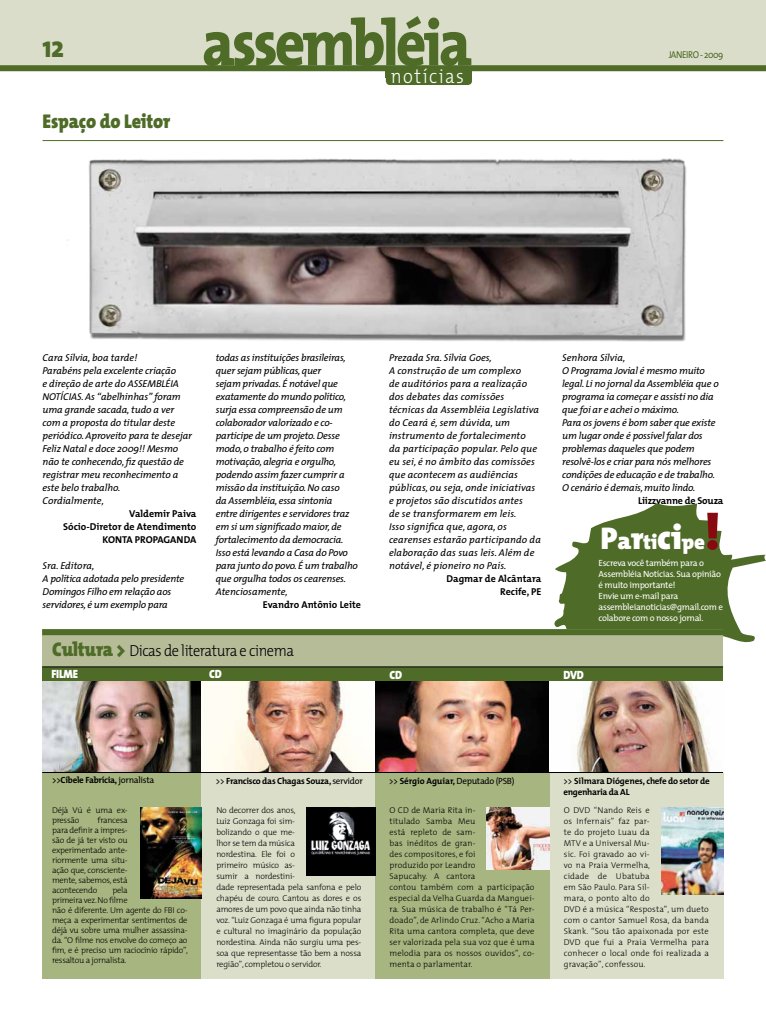
<style>
.page{position:relative;width:766px;height:1021px;background:#fff}
.page>*{position:absolute;margin:0;border:0;box-sizing:border-box;transform-origin:0 0}
.t1{font:800 65.6px "T Mix";letter-spacing:-.05em;color:#4e6b27;scale:.9 1}
.t2{font:800 50px "T Mix";color:#88090f}
.t3{font:800 30px "T Mix";color:#4e6b27;scale:.9 1}
.t4{font:800 20.8px "T Mix";color:#fff}
.t5{font:300 20.2px "T Mix";letter-spacing:.08em;color:#fff;scale:.9 1}
.t6{font:800 20px "T Mix";letter-spacing:-.01em;color:#4e6b27;scale:.9 1}
.t7{font:300 16px "T Mix";letter-spacing:-.03em;color:#000;scale:.9 1}
.t8{font:800 12px "T Mix";letter-spacing:-.02em;color:#fff;scale:.9 1}
.t9{font:italic 10px/13px "T Mix";letter-spacing:-.02em;color:#000}
.t10{font:italic 10px/13px "T Mix";letter-spacing:.01em;color:#000}
.t11{font:700 10px/13px "T Mix";color:#000;text-align:right}
.t12{font:700 10px "T Mix";letter-spacing:-.02em;color:#000}
.t13{font:10px "T Mix";letter-spacing:-.05em;color:#4e6b27;scale:.9 1}
.t14{font:9px/11px "T Mix";letter-spacing:-.03em;color:#fff}
.t15{font:700 9px/10.8px "T Mix";letter-spacing:-.03em;color:#000}
.t16{font:9px "T Mix";letter-spacing:-.03em;color:#000}
.t17{font:300 8.5px/11px "T Mix";letter-spacing:-.01em;color:#000;text-align:justify}
.t18{font:300 8.5px/11px "T Mix";letter-spacing:.01em;color:#000}
.t19{font:300 8.5px/11px "T Mix";letter-spacing:.015em;color:#000}
.t20{font:300 8.5px/10px "T Mix";letter-spacing:-.03em;color:#000}
.s1{font-weight:800;font-size:20px;color:#4e6b27}
.s2{font-size:31.5px}
.s3{font-size:24.3px}
.s4{font-size:34.4px}
.s5{font-weight:400}
.s6{font-weight:700}
</style>
<div class="page">
<svg style="left:554px;top:503px;width:169px;height:178px"></svg>
<svg style="left:563px;top:514px;width:202px;height:159px;fill:#4e6b27"></svg>
<div style="left:42px;top:629px;width:680px;height:38px;background:#b6bb98"></div>
<div style="left:0;top:0;width:765px;height:68px;background:#dbddcb"></div>
<div style="left:0;top:65px;width:765px;height:6px;background:#4e6b27"></div>
<div style="left:386px;top:69px;width:86px;height:16px;background:#4e6b27;border-radius:4px"></div>
<div style="left:42px;top:709px;width:160px;height:269px;background:#a7b580"></div>
<div style="left:202px;top:708px;width:173px;height:270px;background:#dbdfc9"></div>
<div style="left:549px;top:708px;width:174px;height:270px;background:#dbdfc9"></div>
<div style="left:375px;top:708px;width:174px;height:270px;background:#a7b580"></div>
<img style="left:42px;top:681px;width:507px;height:91px">
<img style="left:202px;top:681px;width:173px;height:91px">
<img style="left:549px;top:681px;width:174px;height:91px">
<img style="left:375px;top:681px;width:173px;height:91px">
<div style="left:42px;top:667px;width:680px;height:14px;background:#4e6b27"></div>
<img style="left:141px;top:807px;width:60px;height:91px">
<img style="left:306px;top:807px;width:69px;height:68px">
<hr style="left:42px;top:666px;width:680px;height:1px;background:#000">
<img style="left:486px;top:807px;width:63px;height:62px">
<img style="left:661px;top:807px;width:62px;height:87px">
<hr style="left:42px;top:772px;width:680px;height:1px;background:#000">
<hr style="left:43px;top:140px;width:680px;height:1px;background:#4e6b27">
<img style="left:67px;top:158px;width:620px;height:184px">
<div style="left:42px;top:629px;width:680px;height:6px;background:#4e6b27"></div>
<h3 class="t3" style="left:43px;top:22px;width:25px">12</h3>
<h3 class="t6" style="left:43px;top:105px;width:143px">Espaço do Leitor</h3>
<h1 class="t1" style="left:202px;top:-12px;width:301px">assembléia</h1>
<h3 class="t5" style="left:391px;top:59px;width:83px">notícias</h3>
<p class="t13" style="left:668px;top:47px;width:62px">JANEIRO - 2009</p>
<p class="t9" style="left:43px;top:351px;width:151px">Cara Sílvia, boa tarde!<br>Parabéns pela excelente criação<br>e direção de arte do ASSEMBLÉIA<br>NOTÍCIAS. As “abelhinhas” foram uma grande sacada, tudo a ver com a proposta do titular deste periódico. Aproveito para te desejar<br>Feliz Natal e doce 2009!! Mesmo não te conhecendo, fiz questão de registrar meu reconhecimento a este belo trabalho.<br>Cordialmente,</p>
<p class="t11" style="left:63px;top:507px;width:135px">Valdemir Paiva<br>Sócio-Diretor de Atendimento<br>KONTA PROPAGANDA</p>
<p class="t9" style="left:43px;top:559px;width:143px">Sra. Editora,<br>A política adotada pelo presidente<br>Domingos Filho em relação aos servidores, é um exemplo para</p>
<p class="t9" style="left:216px;top:351px;width:144px">todas as instituições brasileiras, quer sejam públicas, quer<br>sejam privadas. É notável que exatamente do mundo político, surja essa compreensão de um colaborador valorizado e co&shy;participe de um projeto. Desse modo, o trabalho é feito com motivação, alegria e orgulho, podendo assim fazer cumprir a missão da instituição. No caso<br>da Assembléia, essa sintonia<br>entre dirigentes e servidores traz em si um significado maior, de fortalecimento da democracia.<br>Isso está levando a Casa do Povo para junto do povo. É um trabalho que orgulha todos os cearenses.<br>Atenciosamente,</p>
<p class="t11" style="left:263px;top:598px;width:100px">Evandro Antônio Leite</p>
<h3 class="t7" style="left:52px;top:637px;width:270px"><span class="s1">Cultura &gt;</span> Dicas de literatura e cinema</h3>
<p class="t10" style="left:389px;top:351px;width:153px">Prezada Sra. Sílvia Goes,<br>A construção de um complexo<br>de auditórios para a realização dos debates das comissões técnicas da Assembléia Legislativa do Ceará é, sem dúvida, um instrumento de fortalecimento<br>da participação popular. Pelo que eu sei, é no âmbito das comissões que acontecem as audiências públicas, ou seja, onde iniciativas e projetos são discutidos antes<br>de se transformarem em leis.<br>Isso significa que, agora, os cearenses estarão participando da elaboração das suas leis. Além de notável, é pioneiro no País.</p>
<p class="t11" style="left:446px;top:572px;width:96px">Dagmar de Alcântara<br>Recife, PE</p>
<p class="t9" style="left:562px;top:351px;width:158px">Senhora Sílvia,<br>O Programa Jovial é mesmo muito legal. Li no jornal da Assembléia que o programa ia começar e assisti no dia que foi ar e achei o máximo.<br>Para os jovens é bom saber que existe um lugar onde é possível falar dos problemas daqueles que podem resolvê-los e criar para nós melhores condições de educação e de trabalho.<br>O cenário é demais, muito lindo.</p>
<p class="t12" style="left:637px;top:492px;width:87px">Liizzyanne de Souza</p>
<h3 class="t4" style="left:600px;top:524px;width:106px"><span class="s2">P</span><span class="s3">a</span><span class="s2">r</span>ti<span class="s4">ci</span>pe</h3>
<h2 class="t2" style="left:704px;top:490px;width:17px">!</h2>
<p class="t14" style="left:598px;top:557px;width:126px">Escreva você também para o<br>Assembléia Notícias. Sua opinião é muito importante!<br>Envie um e-mail para assembleianoticias@gmail.com e colabore com o nosso jornal.</p>
<p class="t8" style="left:51px;top:663px;width:31px">FILME</p>
<p class="t8" style="left:209px;top:663px;width:16px">CD</p>
<p class="t8" style="left:389px;top:664px;width:16px">CD</p>
<p class="t8" style="left:563px;top:664px;width:24px">DVD</p>
<p class="t15" style="left:52px;top:774px;width:104px"><span class="s5">&gt;&gt;</span>Cibele Fabrícia, <span class="s5">jornalista</span></p>
<p class="t15" style="left:216px;top:775px;width:148px"><span class="s5">&gt;&gt;</span> Francisco das Chagas Souza, <span class="s5">servidor</span></p>
<p class="t15" style="left:563px;top:775px;width:148px"><span class="s5">&gt;&gt;</span> Silmara Diógenes, chefe do setor de engenharia da AL</p>
<p class="t16" style="left:389px;top:774px;width:127px">&gt;&gt; <span class="s6">Sérgio Aguiar,</span> Deputado (PSB)</p>
<p class="t20" style="left:52px;top:805px;width:77px">Déjà Vú é uma ex&shy;pressão</p>
<p class="t17" style="left:52px;top:815px;width:77px;line-height:10px;text-indent:46px">francesa para definir a impres&shy;são de já ter visto ou experimentado ante&shy;riormente uma situ&shy;ação que, consciente&shy;mente, sabemos, está acontecendo</p>
<p class="t20" style="left:52px;top:885px;width:137px;text-indent:60px">pela<br>primeira vez. No filme<br>não é diferente. Um agente do FBI co&shy;meça a experimentar sentimentos de déjà vu sobre uma mulher assassina&shy;da. “O filme nos envolve do começo ao fim, e é preciso um raciocínio rápido”, ressaltou a jornalista.</p>
<p class="t17" style="left:216px;top:804px;width:146px;text-align:left">No decorrer dos anos,<br>Luiz Gonzaga foi sim-<br>bolizando o que me-<br>lhor se tem da música<br>nordestina. Ele foi o<br>primeiro músico as-<br>sumir a nordestini-<br>dade representada pela sanfona e pelo chapéu de couro. Cantou as dores e os amores de um povo que ainda não tinha voz. “Luiz Gonzaga é uma figura popular e cultural no imaginário da população nordestina. Ainda não surgiu uma pes&shy;soa que representasse tão bem a nossa região”, completou o servidor.</p>
<p class="t19" style="left:563px;top:804px;width:146px">O DVD “Nando Reis e<br>os Infernais” faz par-<br>te do projeto Luau da<br>MTV e a Universal Mu-<br>sic. Foi gravado ao vi-<br>vo na Praia Vermelha,<br>cidade de Ubatuba<br>em São Paulo. Para Sil-<br>mara, o ponto alto do<br>DVD é a música “Resposta”, um dueto com o cantor Samuel Rosa, da banda<br>Skank. “Sou tão apaixonada por este<br>DVD que fui a Praia Vermelha para conhecer o local onde foi realizada a gravação”, confessou.</p>
<p class="t18" style="left:389px;top:804px;width:146px">O CD de Maria Rita in-<br>titulado Samba Meu<br>está repleto de sam-<br>bas inéditos de gran-<br>des compositores, e foi<br>produzido por Leandro<br>Sapucahy. A cantora<br>contou também com a participação especial da Velha Guarda da Manguei&shy;ra. Sua música de trabalho é “Tá Per&shy;doado”, de Arlindo Cruz. “Acho a Maria<br>Rita uma cantora completa, que deve ser valorizada pela sua voz que é uma melodia para os nossos ouvidos”, co&shy;menta o parlamentar.</p>
</div>
